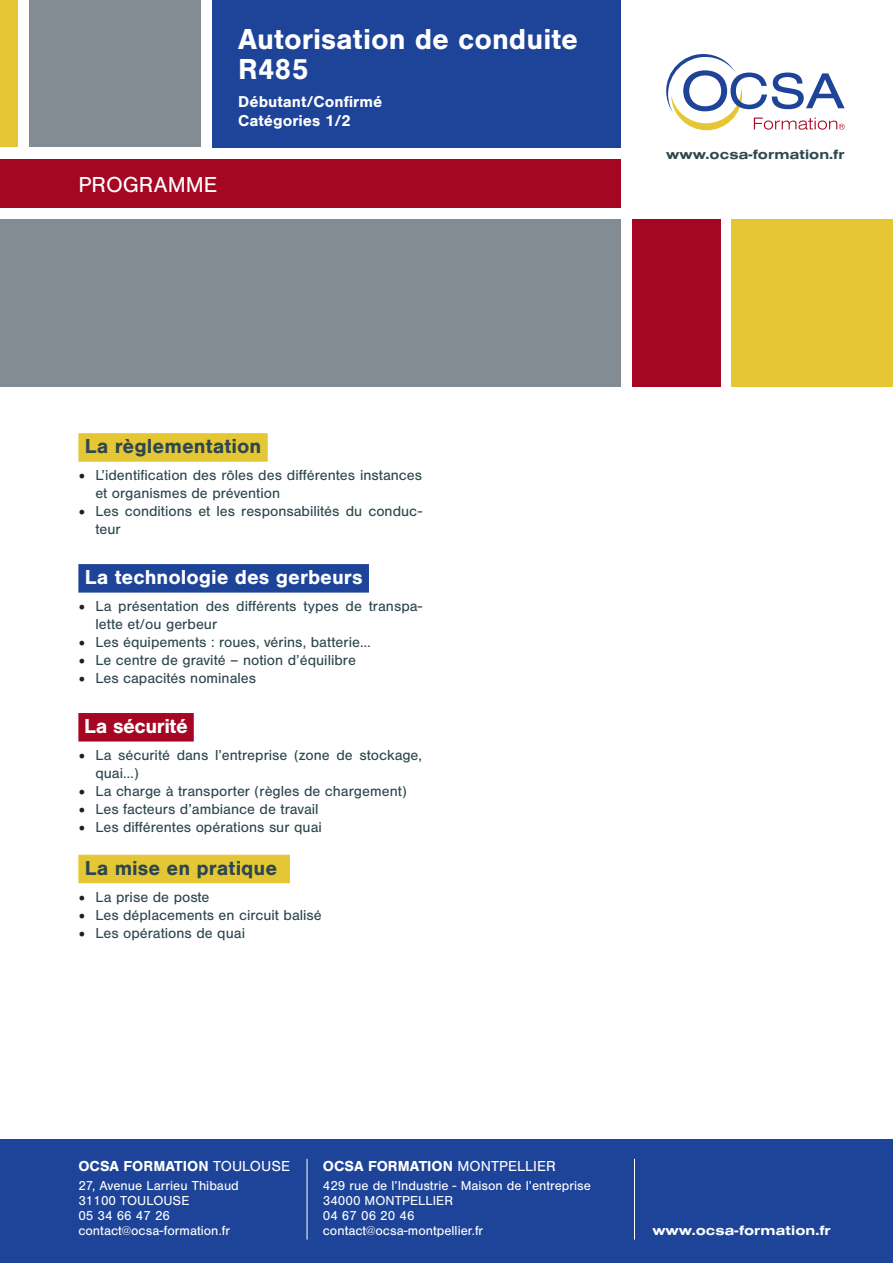
<style>
.page{position:relative;width:893px;height:1263px;background:#fff}
.page>*{position:absolute;margin:0;border:0;box-sizing:border-box;transform-origin:0 0}
.t1{font:700 30px/30px "Nimbus San";color:#fff}
.t2{font:22.5px "Nimbus San";color:#fff}
.t3{font:700 21px "Nimbus San";color:#2d474e}
.t4{font:700 21px "Nimbus San";color:#fff}
.t5{font:700 21px "Nimbus San";letter-spacing:-.02em;color:#fff}
.t6{font:700 16.35px "Nimbus San";color:#fff}
.t7{font:15px/18px "Nimbus San";color:#2d474e}
.t8{font:700 15px "Nimbus San";color:#fff}
.t9{font:700 13.95px "Nimbus San Ext";color:#2d474e}
.t10{font:700 13.95px "Nimbus San Ext";color:#fff}
.t11{font:13.5px/15px "Nimbus San";color:#fff}
.s1{font-family:"Minion Pro";font-size:18px;color:#231f20}
.s2{font-weight:400}
</style>
<div class="page">
<div style="left:0;top:0;width:18px;height:147px;background:#e5c735"></div>
<div style="left:212px;top:0;width:408px;height:147px;background:#1e4499"></div>
<div style="left:0;top:159px;width:620px;height:49px;background:#a50723"></div>
<svg style="left:666px;top:54px;width:179px;height:76px"></svg>
<div style="left:0;top:1140px;width:893px;height:123px;background:#1e4499"></div>
<hr style="left:307px;top:1159px;width:1px;height:80px;background:#fff">
<hr style="left:634px;top:1159px;width:1px;height:80px;background:#fff">
<div style="left:29px;top:0;width:172px;height:147px;background:#838c92"></div>
<div style="left:732px;top:219px;width:161px;height:168px;background:#e5c735"></div>
<div style="left:632px;top:219px;width:88px;height:168px;background:#a50723"></div>
<div style="left:0;top:219px;width:620px;height:168px;background:#838c92"></div>
<div style="left:78px;top:433px;width:190px;height:29px;background:#e5c735"></div>
<div style="left:78px;top:564px;width:291px;height:29px;background:#1e4499"></div>
<div style="left:78px;top:713px;width:116px;height:28px;background:#a50723"></div>
<div style="left:78px;top:855px;width:212px;height:28px;background:#e5c735"></div>
<h2 class="t2" style="left:78px;top:172px;width:140px">PROGRAMME</h2>
<p class="t1" style="left:238px;top:24px;width:341px">Autorisation de conduite<br>R485</p>
<p class="t6" style="left:238px;top:92px;width:146px">Débutant/Confirmé</p>
<p class="t6" style="left:238px;top:111px;width:114px">Catégories 1/2</p>
<p class="t9" style="left:666px;top:144px;width:180px">www.ocsa-formation.fr</p>
<p class="t3" style="left:85px;top:435px;width:178px">La règlementation</p>
<p class="t7" style="left:95px;top:466px;width:328px;text-indent:-17px"><span class="s1">•</span> L’identification des rôles des différentes instances et organismes de prévention</p>
<p class="t7" style="left:95px;top:502px;width:328px;text-indent:-17px"><span class="s1">•</span> Les conditions et les responsabilités du conduc&shy;teur</p>
<p class="t4" style="left:85px;top:566px;width:279px">La technologie des gerbeurs</p>
<p class="t7" style="left:95px;top:597px;width:328px;text-indent:-17px"><span class="s1">•</span> La présentation des différents types de transpa&shy;lette et/ou gerbeur</p>
<p class="t7" style="left:78px;top:633px;width:294px"><span class="s1">•</span> Les équipements : roues, vérins, batterie…</p>
<p class="t7" style="left:78px;top:651px;width:279px"><span class="s1">•</span> Le centre de gravité – notion d’équilibre</p>
<p class="t7" style="left:78px;top:669px;width:179px"><span class="s1">•</span> Les capacités nominales</p>
<p class="t5" style="left:84px;top:714px;width:105px">La sécurité</p>
<p class="t7" style="left:95px;top:746px;width:328px;text-indent:-17px"><span class="s1">•</span> La sécurité dans l’entreprise (zone de stockage, quai…)</p>
<p class="t7" style="left:78px;top:782px;width:330px"><span class="s1">•</span> La charge à transporter (règles de chargement)</p>
<p class="t7" style="left:78px;top:800px;width:242px"><span class="s1">•</span> Les facteurs d’ambiance de travail</p>
<p class="t7" style="left:78px;top:818px;width:245px"><span class="s1">•</span> Les différentes opérations sur quai</p>
<p class="t3" style="left:85px;top:856px;width:194px">La mise en pratique</p>
<p class="t7" style="left:78px;top:888px;width:133px"><span class="s1">•</span> La prise de poste</p>
<p class="t7" style="left:78px;top:906px;width:245px"><span class="s1">•</span> Les déplacements en circuit balisé</p>
<p class="t7" style="left:78px;top:924px;width:168px"><span class="s1">•</span> Les opérations de quai</p>
<p class="t8" style="left:78px;top:1157px;width:213px">OCSA FORMATION <span class="s2">TOULOUSE</span></p>
<p class="t11" style="left:78px;top:1178px;width:162px">27, Avenue Larrieu Thibaud<br>31100 TOULOUSE<br>05 34 66 47 26 contact@ocsa-formation.fr</p>
<p class="t8" style="left:323px;top:1157px;width:234px">OCSA FORMATION <span class="s2">MONTPELLIER</span></p>
<p class="t11" style="left:323px;top:1178px;width:270px">429 rue de l’Industrie - Maison de l’entreprise<br>34000 MONTPELLIER<br>04 67 06 20 46<br>contact@ocsa-montpellier.fr</p>
<p class="t10" style="left:652px;top:1221px;width:180px">www.ocsa-formation.fr</p>
</div>
